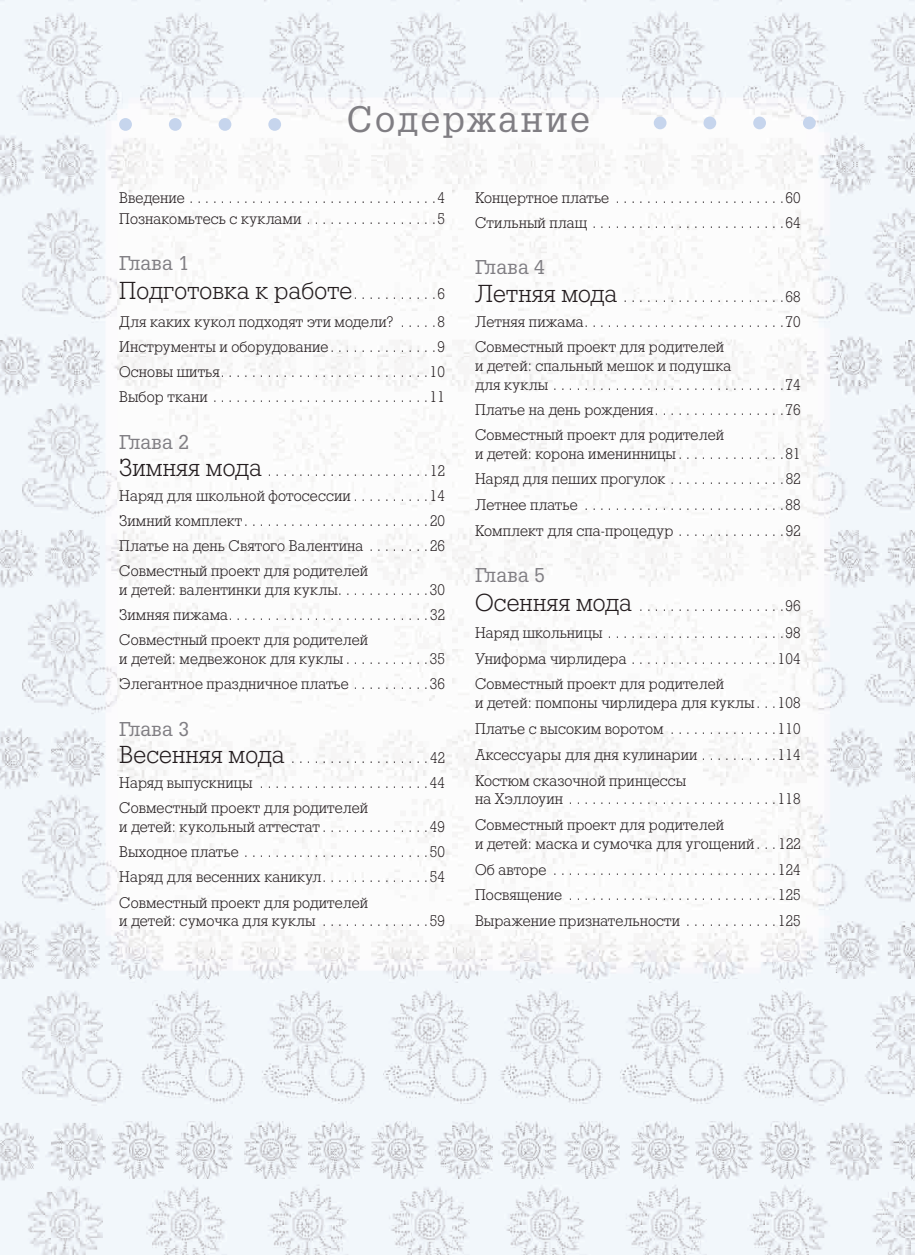
<style>
.page{position:relative;width:915px;height:1255px;background:#fff}
.page>*{position:absolute;margin:0;border:0;box-sizing:border-box;transform-origin:0 0}
.t1{font:36px "AG Gloria";letter-spacing:.075em;color:#807e83}
.t2{font:300 24px "Rodeo";letter-spacing:.01em;color:#231c1e}
.t3{font:19.5px "AG Gloria";letter-spacing:.01em;color:#807e83}
.t4{font:300 15px/25.2px "Rodeo";letter-spacing:.01em;color:#231c1e;text-align:justify}
.s1{font-size:15px}
.s2{font-size:24px}
</style>
<div class="page">
<img style="left:0;top:0;width:914px;height:104px">
<img style="left:0;top:104px;width:107px;height:1150px">
<img style="left:807px;top:104px;width:107px;height:1150px">
<img style="left:107px;top:978px;width:700px;height:276px">
<img style="left:95px;top:87px;width:741px;height:891px">
<div style="left:802px;top:116px;width:13px;height:13px;background:#c6d5ed;border-radius:50%"></div>
<div style="left:703px;top:116px;width:13px;height:13px;background:#c6d5ed;border-radius:50%"></div>
<div style="left:753px;top:116px;width:12px;height:13px;background:#c6d5ed;border-radius:50%"></div>
<div style="left:653px;top:116px;width:13px;height:13px;background:#c6d5ed;border-radius:50%"></div>
<div style="left:268px;top:118px;width:13px;height:13px;background:#c6d5ed;border-radius:50%"></div>
<div style="left:169px;top:118px;width:12px;height:13px;background:#c6d5ed;border-radius:50%"></div>
<div style="left:218px;top:118px;width:13px;height:13px;background:#c6d5ed;border-radius:50%"></div>
<div style="left:119px;top:118px;width:13px;height:13px;background:#c6d5ed;border-radius:50%"></div>
<p class="t1" style="left:346px;top:106px;width:244px">Содержание</p>
<p class="t4" style="left:119px;top:188px;width:327px;line-height:20.9px">Введение . . . . . . . . . . . . . . . . . . . . . . . . . . . . . . . .4<br>Познакомьтесь с куклами . . . . . . . . . . . . . . . . .5</p>
<p class="t3" style="left:119px;top:256px;width:71px">Глава 1</p>
<p class="t2" style="left:119px;top:282px;width:327px">Подготовка к работе<span class="s1">. . . . . . . . . . .6</span></p>
<p class="t4" style="left:119px;top:310px;width:327px">Для каких кукол подходят эти модели? . . . . .8<br>Инструменты и оборудование . . . . . . . . . . . . . .9<br>Основы шитья . . . . . . . . . . . . . . . . . . . . . . . . . . .10<br>Выбор ткани . . . . . . . . . . . . . . . . . . . . . . . . . . . .11</p>
<p class="t3" style="left:119px;top:434px;width:71px">Глава 2</p>
<p class="t4" style="left:119px;top:459px;width:327px"><span class="s2">Зимняя мода</span> . . . . . . . . . . . . . . . . . . . . . 12<br>Наряд для школьной фотосессии . . . . . . . . . .14<br>Зимний комплект . . . . . . . . . . . . . . . . . . . . . . . . 20<br>Платье на день Святого Валентина . . . . . . . . 26<br>Совместный проект для родителей</p>
<p class="t4" style="left:119px;top:578px;width:327px">и детей: валентинки для куклы . . . . . . . . . . . .30<br>Зимняя пижама . . . . . . . . . . . . . . . . . . . . . . . . . . 32<br>Совместный проект для родителей</p>
<p class="t4" style="left:119px;top:647px;width:327px">и детей: медвежонок для куклы . . . . . . . . . . .35<br>Элегантное праздничное платье . . . . . . . . . .36</p>
<p class="t3" style="left:119px;top:721px;width:71px">Глава 3</p>
<p class="t4" style="left:119px;top:746px;width:327px"><span class="s2">Весенняя мода</span> . . . . . . . . . . . . . . . . . . 42<br>Наряд выпускницы . . . . . . . . . . . . . . . . . . . . . .44<br>Совместный проект для родителей</p>
<p class="t4" style="left:119px;top:815px;width:327px">и детей: кукольный аттестат . . . . . . . . . . . . . .49<br>Выходное платье . . . . . . . . . . . . . . . . . . . . . . . .50<br>Наряд для весенних каникул . . . . . . . . . . . . . .54<br>Совместный проект для родителей</p>
<p class="t4" style="left:119px;top:909px;width:327px">и детей: сумочка для куклы . . . . . . . . . . . . . .59</p>
<p class="t4" style="left:475px;top:186px;width:327px">Концертное платье . . . . . . . . . . . . . . . . . . . . . .60<br>Стильный плащ . . . . . . . . . . . . . . . . . . . . . . . . .64</p>
<p class="t3" style="left:475px;top:260px;width:71px">Глава 4</p>
<p class="t4" style="left:475px;top:285px;width:327px"><span class="s2">Летняя мода</span> . . . . . . . . . . . . . . . . . . . . .68<br>Летняя пижама . . . . . . . . . . . . . . . . . . . . . . . . . .70<br>Совместный проект для родителей</p>
<p class="t4" style="left:475px;top:357px;width:327px;line-height:18.8px">и детей: спальный мешок и подушка<br>для куклы . . . . . . . . . . . . . . . . . . . . . . . . . . . . . .74</p>
<p class="t4" style="left:475px;top:398px;width:327px">Платье на день рождения . . . . . . . . . . . . . . . . .76<br>Совместный проект для родителей</p>
<p class="t4" style="left:475px;top:442px;width:327px">и детей: корона именинницы . . . . . . . . . . . . . .81<br>Наряд для пеших прогулок . . . . . . . . . . . . . . . 82<br>Летнее платье . . . . . . . . . . . . . . . . . . . . . . . . . .88<br>Комплект для спа-процедур . . . . . . . . . . . . . . 92</p>
<p class="t3" style="left:475px;top:568px;width:71px">Глава 5</p>
<p class="t4" style="left:475px;top:593px;width:327px;line-height:27.3px"><span class="s2">Осенняя мода</span> . . . . . . . . . . . . . . . . . . .96<br>Наряд школьницы . . . . . . . . . . . . . . . . . . . . . . .98</p>
<p class="t4" style="left:475px;top:646px;width:327px;line-height:25.8px">Униформа чирлидера . . . . . . . . . . . . . . . . . . . 104<br>Совместный проект для родителей</p>
<p class="t4" style="left:475px;top:691px;width:327px;line-height:25.8px">и детей: помпоны чирлидера для куклы . . . 108<br>Платье с высоким воротом . . . . . . . . . . . . . . 110<br>Аксессуары для дня кулинарии . . . . . . . . . . 114<br>Костюм сказочной принцессы</p>
<p class="t4" style="left:475px;top:787px;width:327px;line-height:25.8px">на Хэллоуин . . . . . . . . . . . . . . . . . . . . . . . . . . . 118<br>Совместный проект для родителей</p>
<p class="t4" style="left:475px;top:831px;width:327px;line-height:25.8px">и детей: маска и сумочка для угощений . . . 122<br>Об авторе . . . . . . . . . . . . . . . . . . . . . . . . . . . . . 124<br>Посвящение . . . . . . . . . . . . . . . . . . . . . . . . . . . 125<br>Выражение признательности . . . . . . . . . . . . 125</p>
</div>
